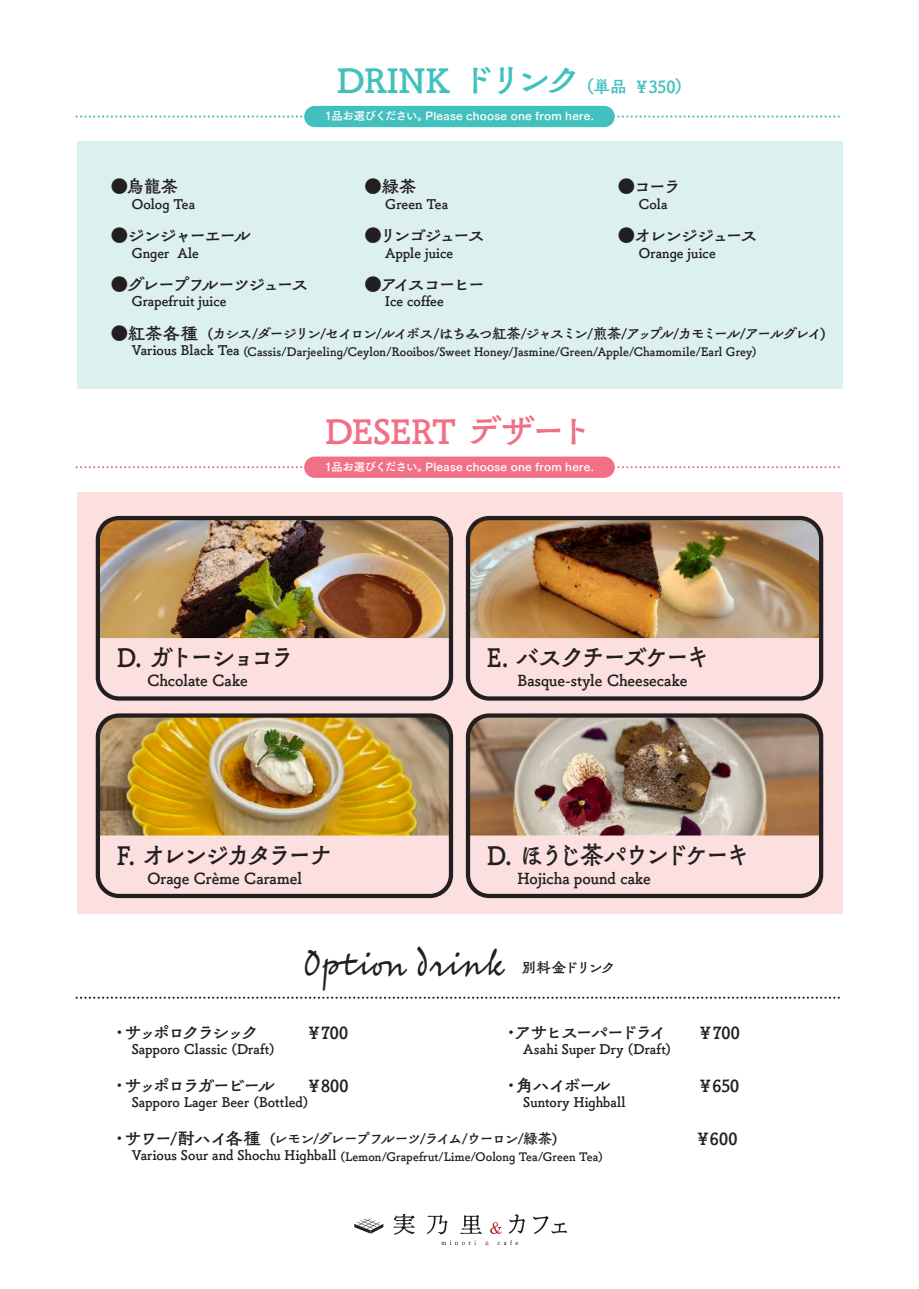
<style>
.page{position:relative;width:919px;height:1289px;background:#fff}
.page>*{position:absolute;margin:0;border:0;box-sizing:border-box;transform-origin:0 0}
.t1{font:36px "Tsuku Antique S Go Std B";letter-spacing:-.02em;color:#42c0bd}
.t2{font:36px "Tsuku Antique S Go Std B";letter-spacing:-.025em;color:#f17085}
.t3{font:27.3px "Tsuku Antique S Go Std B";letter-spacing:-.16em;color:#231f20;scale:.9 1}
.t4{font:27.3px "Tsuku Antique S Go Std B";letter-spacing:-.14em;color:#231f20;scale:.9 1}
.t5{font:27px "Eric Machat Script";color:#231f20}
.t6{font:18px "Tsuku Antique S Go Std B";letter-spacing:-.175em;color:#231f20}
.t7{font:16.35px "Tsuku Antique S Go Std B";letter-spacing:.005em;color:#231f20}
.t8{font:15px "Tsuku Antique S Go Std B";letter-spacing:-.155em;color:#231f20}
.t9{font:14.4px "Tsuku Antique S Go Std B";letter-spacing:.01em;color:#231f20}
.t10{font:12.6px "Tsuku Antique S Go Std B";letter-spacing:.015em;color:#231f20}
.t11{font:11.25px "Tsuku Go Pro B";letter-spacing:.02em;color:#fff}
.s1{font-size:18px}
.s2{font-size:14.4px}
.s3{font-family:"Tsuku Antique S Go Std B";font-size:15px}
</style>
<div class="page">
<div style="left:77px;top:142px;width:765px;height:247px;background:#dbf0ef"></div>
<svg style="left:77px;top:996px;width:763px;height:2px"></svg>
<svg style="left:77px;top:115px;width:763px;height:3px"></svg>
<div style="left:304px;top:106px;width:310px;height:21px;background:#42c0bd;border-radius:11px"></div>
<div style="left:77px;top:492px;width:765px;height:421px;background:#fce0e0"></div>
<svg style="left:77px;top:466px;width:763px;height:2px"></svg>
<div style="left:304px;top:456px;width:310px;height:22px;background:#f17085;border-radius:11px"></div>
<img style="left:101px;top:519px;width:347px;height:119px">
<div style="left:96px;top:516px;width:357px;height:184px;border:4px solid #231f20;border-radius:21px"></div>
<img style="left:101px;top:718px;width:347px;height:117px">
<div style="left:96px;top:713px;width:357px;height:185px;border:4px solid #231f20;border-radius:21px"></div>
<img style="left:471px;top:519px;width:347px;height:119px">
<div style="left:466px;top:516px;width:357px;height:184px;border:4px solid #231f20;border-radius:21px"></div>
<img style="left:471px;top:718px;width:347px;height:117px">
<div style="left:466px;top:713px;width:357px;height:185px;border:4px solid #231f20;border-radius:21px"></div>
<svg style="left:441px;top:1240px;width:35px;height:4px"></svg>
<svg style="left:497px;top:1240px;width:21px;height:4px"></svg>
<svg style="left:393px;top:1214px;width:21px;height:20px"></svg>
<svg style="left:427px;top:1215px;width:20px;height:19px"></svg>
<svg style="left:460px;top:1215px;width:22px;height:18px"></svg>
<svg style="left:490px;top:1222px;width:12px;height:11px"></svg>
<svg style="left:509px;top:1214px;width:16px;height:19px"></svg>
<svg style="left:533px;top:1216px;width:34px;height:17px"></svg>
<svg style="left:354px;top:1218px;width:29px;height:15px"></svg>
<h3 class="t6" style="left:110px;top:173px;width:69px">●烏龍茶</h3>
<p class="t9" style="left:132px;top:192px;width:65px">Oolog Tea</p>
<h3 class="t6" style="left:110px;top:221px;width:142px">●ジンジャーエール</h3>
<p class="t9" style="left:132px;top:241px;width:69px">Gnger Ale</p>
<h1 class="t1" style="left:337px;top:52px;width:357px">DRINK ドリンク<span class="s1">（単品 ￥350）</span></h1>
<p class="t11" style="left:325px;top:106px;width:270px">1品お選びください。Please choose one from here.</p>
<h3 class="t6" style="left:364px;top:173px;width:54px">●緑茶</h3>
<p class="t9" style="left:385px;top:192px;width:64px">Green Tea</p>
<h3 class="t6" style="left:364px;top:221px;width:123px">●リンゴジュース</h3>
<p class="t9" style="left:385px;top:241px;width:69px">Apple juice</p>
<h3 class="t6" style="left:617px;top:173px;width:65px">●コーラ</h3>
<p class="t9" style="left:638px;top:192px;width:30px">Cola</p>
<h3 class="t6" style="left:617px;top:221px;width:142px">●オレンジジュース</h3>
<p class="t9" style="left:638px;top:241px;width:78px">Orange juice</p>
<h3 class="t6" style="left:110px;top:270px;width:200px">●グレープフルーツジュース</h3>
<p class="t9" style="left:132px;top:290px;width:96px">Grapefruit juice</p>
<h3 class="t6" style="left:364px;top:270px;width:123px">●アイスコーヒー</h3>
<p class="t9" style="left:385px;top:290px;width:60px">Ice coffee</p>
<p class="t8" style="left:110px;top:321px;width:717px"><span class="s1">●紅茶各種</span> (カシス/ダージリン/セイロン/ルイボス/はちみつ紅茶/ジャスミン/煎茶/アップル/カモミール/アールグレイ)</p>
<p class="t10" style="left:132px;top:341px;width:626px"><span class="s2">Various Black Tea</span> (Cassis/Darjeeling/Ceylon/Rooibos/Sweet Honey/Jasmine/Green/Apple/Chamomile/Earl Grey)</p>
<h1 class="t2" style="left:325px;top:403px;width:270px">DESERT デザート</h1>
<p class="t11" style="left:325px;top:457px;width:270px">1品お選びください。Please choose one from here.</p>
<h2 class="t3" style="left:117px;top:636px;width:199px">D. ガトーショコラ</h2>
<p class="t7" style="left:147px;top:667px;width:102px">Chcolate Cake</p>
<h2 class="t4" style="left:487px;top:636px;width:249px">E. バスクチーズケーキ</h2>
<p class="t7" style="left:517px;top:667px;width:171px">Basque-style Cheesecake</p>
<h2 class="t3" style="left:117px;top:833px;width:242px">F. オレンジカタラーナ</h2>
<p class="t7" style="left:147px;top:865px;width:156px">Orage Crème Caramel</p>
<h2 class="t3" style="left:487px;top:833px;width:294px">D. ほうじ茶パウンドケーキ</h2>
<p class="t7" style="left:517px;top:865px;width:135px">Hojicha pound cake</p>
<h3 class="t5" style="left:303px;top:947px;width:314px">Option drink <span class="s3">別料金ドリンク</span></h3>
<h3 class="t6" style="left:110px;top:1018px;width:150px">・サッポロクラシック</h3>
<h3 class="t6" style="left:305px;top:1018px;width:45px">￥700</h3>
<p class="t9" style="left:132px;top:1037px;width:145px">Sapporo Classic (Draft)</p>
<h3 class="t6" style="left:502px;top:1018px;width:167px">・アサヒスーパードライ</h3>
<h3 class="t6" style="left:696px;top:1018px;width:45px">￥700</h3>
<p class="t9" style="left:523px;top:1037px;width:150px">Asahi Super Dry (Draft)</p>
<h3 class="t6" style="left:502px;top:1071px;width:110px">・角ハイボール</h3>
<h3 class="t6" style="left:696px;top:1071px;width:44px">￥650</h3>
<p class="t9" style="left:523px;top:1090px;width:104px">Suntory Highball</p>
<p class="t8" style="left:110px;top:1126px;width:449px"><span class="s1">・サワー/酎ハイ各種</span> (レモン/グレープフルーツ/ライム/ウーロン/緑茶)</p>
<h3 class="t6" style="left:694px;top:1124px;width:45px">￥600</h3>
<p class="t10" style="left:132px;top:1146px;width:473px"><span class="s2">Various Sour and Shochu Highball</span> (Lemon/Grapefrut/Lime/Oolong Tea/Green Tea)</p>
<h3 class="t6" style="left:110px;top:1071px;width:166px">・サッポロラガービール</h3>
<h3 class="t6" style="left:305px;top:1071px;width:45px">￥800</h3>
<p class="t9" style="left:132px;top:1090px;width:178px">Sapporo Lager Beer (Bottled)</p>
</div>
